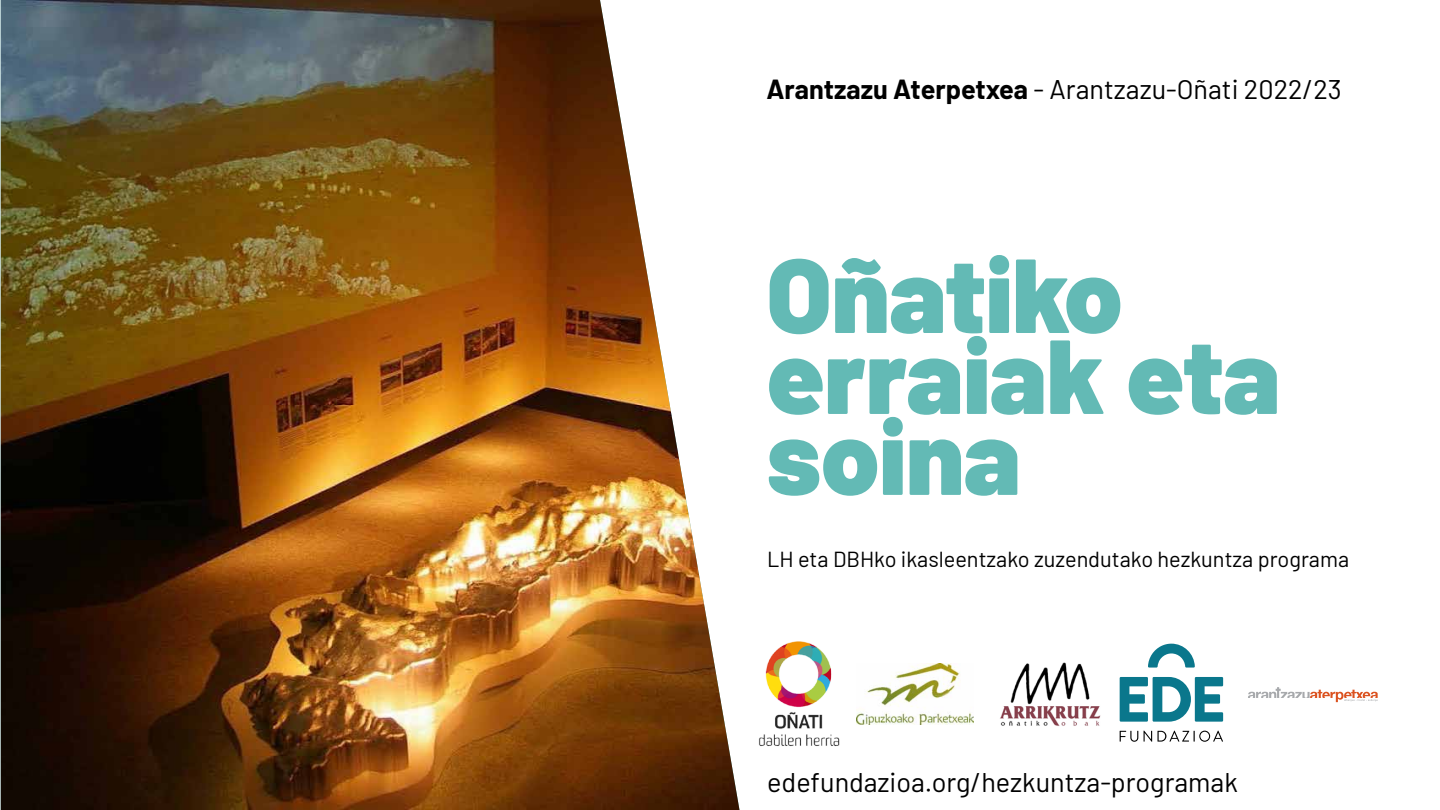
<style>
.page{position:relative;width:1440px;height:810px;background:#fff}
.page>*{position:absolute;margin:0;border:0;box-sizing:border-box;transform-origin:0 0}
.t1{font:900 105px/80.9px "Barlow";color:#63bab5}
.t2{font:27px "Barlow";color:#000}
.t3{font:21.75px "Barlow";color:#000}
.s1{font-weight:700}
</style>
<div class="page">
<img style="left:1px;top:0;width:739px;height:810px">
<svg style="left:1120px;top:644px;width:103px;height:78px"></svg>
<svg style="left:1120px;top:731px;width:103px;height:11px"></svg>
<img style="left:759px;top:641px;width:81px;height:105px">
<img style="left:857px;top:663px;width:117px;height:61px">
<img style="left:1000px;top:662px;width:101px;height:64px">
<svg style="left:1248px;top:687px;width:130px;height:15px"></svg>
<p class="t2" style="left:766px;top:70px;width:577px"><span class="s1">Arantzazu Aterpetxea</span> - Arantzazu-Oñati 2022/23</p>
<h1 class="t1" style="left:766px;top:247px;width:515px">Oñatiko erraiak eta soina</h1>
<p class="t3" style="left:767px;top:543px;width:583px">LH eta DBHko ikasleentzako zuzendutako hezkuntza programa</p>
<p class="t2" style="left:767px;top:763px;width:472px">edefundazioa.org/hezkuntza-programak</p>
</div>
